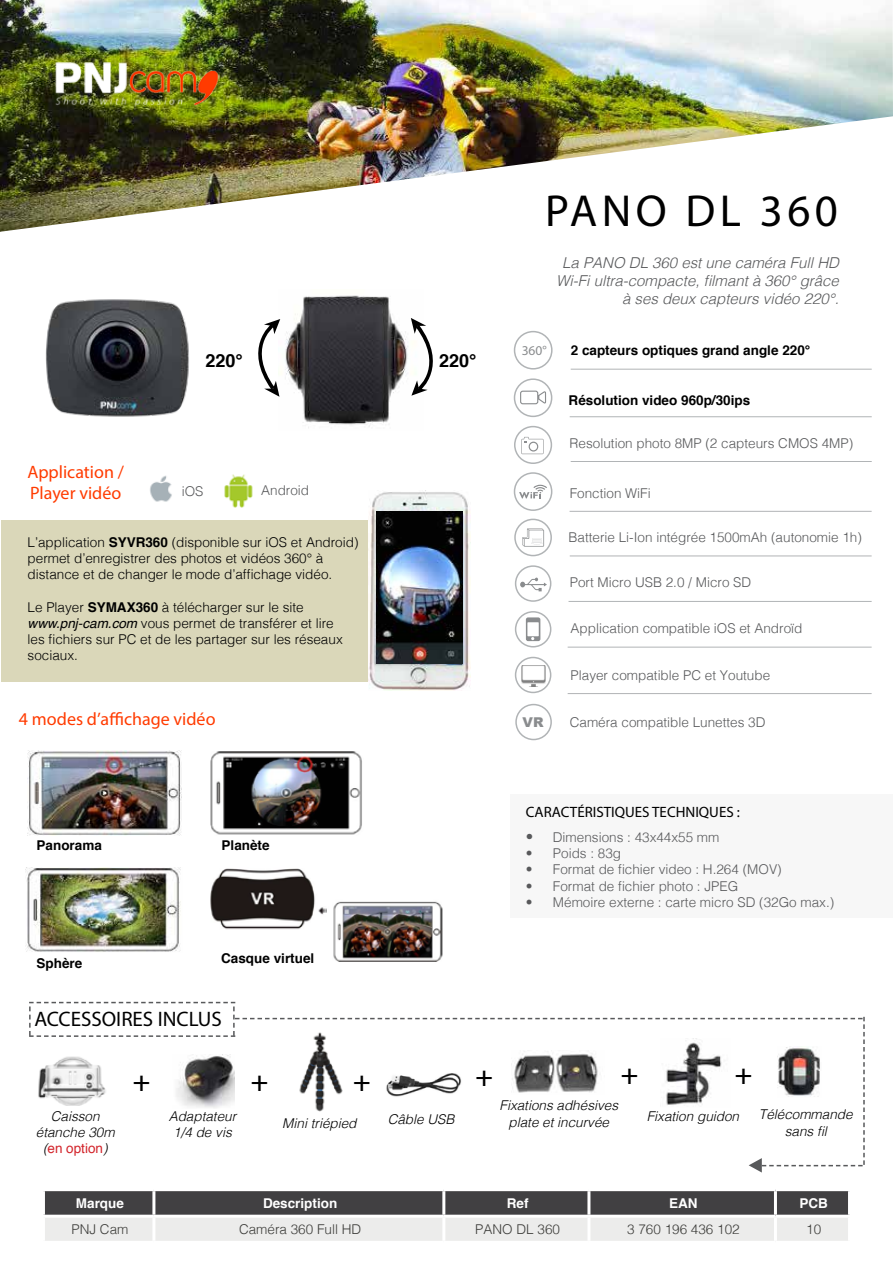
<style>
.page{position:relative;width:893px;height:1263px;background:#fff}
.page>*{position:absolute;margin:0;border:0;box-sizing:border-box;transform-origin:0 0}
.t1{font:45px "Myriad Pro";letter-spacing:.1em;color:#000}
.t2{font:700 31.5px "Minion Pro";color:#000}
.t3{font:21px "Myriad Pro";color:#000}
.t4{font:18px/21.6px "Myriad Pro";color:#ff3b00}
.t5{font:700 18px "Helvetica";color:#000}
.t6{font:italic 300 15px/18px "Helvetica";color:#58595b;text-align:right}
.t7{font:15px "Myriad Pro";color:#000}
.t8{font:300 13.5px "Helvetica";color:#58595b}
.t9{font:300 13.5px/16.2px "Helvetica";color:#000}
.t10{font:italic 300 13.5px/16.2px "Helvetica";color:#000;text-align:center}
.t11{font:700 13.5px "Helvetica";color:#000}
.t12{font:300 13.5px "Helvetica";color:#3d3d3a}
.t13{font:700 13.5px "Helvetica";color:#fff}
.t14{font:13.5px "Myriad Pro";color:#8a8c8e}
.t15{font:900 13.5px "Arial";color:#8a8c8e}
.s1{font-weight:700}
.s2{font-weight:400;font-style:italic}
.s3{font-size:15px}
.s4{font-weight:400;font-style:normal;color:#d2232a}
</style>
<div class="page">
<div style="left:1px;top:521px;width:383px;height:161px;background:#dad7b9"></div>
<img style="left:0;top:0;width:893px;height:232px">
<img style="left:55px;top:59px;width:164px;height:48px">
<hr style="left:571px;top:369px;width:301px;height:1px;background:#b1b4b6">
<svg style="left:45px;top:1191px;width:803px;height:50px;background:#969696"></svg>
<hr style="left:152px;top:1191px;width:3px;height:24px;background:#fff">
<hr style="left:442px;top:1191px;width:3px;height:24px;background:#fff">
<hr style="left:587px;top:1191px;width:3px;height:24px;background:#fff">
<hr style="left:774px;top:1191px;width:3px;height:24px;background:#fff">
<hr style="left:42px;top:1215px;width:112px;height:3px;background:#fff">
<hr style="left:154px;top:1215px;width:290px;height:3px;background:#fff">
<hr style="left:152px;top:1218px;width:3px;height:23px;background:#fff">
<hr style="left:444px;top:1215px;width:145px;height:3px;background:#fff">
<hr style="left:442px;top:1218px;width:3px;height:23px;background:#fff">
<hr style="left:589px;top:1215px;width:186px;height:3px;background:#fff">
<hr style="left:587px;top:1218px;width:3px;height:23px;background:#fff">
<hr style="left:775px;top:1215px;width:76px;height:3px;background:#fff">
<hr style="left:774px;top:1218px;width:3px;height:23px;background:#fff">
<svg style="left:520px;top:390px;width:27px;height:15px"></svg>
<div style="left:514px;top:378px;width:38px;height:39px;border:2px solid #b1b4b6;border-radius:50%"></div>
<hr style="left:570px;top:416px;width:302px;height:1px;background:#b1b4b6">
<hr style="left:571px;top:461px;width:301px;height:1px;background:#b1b4b6">
<hr style="left:570px;top:556px;width:302px;height:1px;background:#b1b4b6">
<div style="left:514px;top:426px;width:38px;height:38px;border:2px solid #b1b4b6;border-radius:50%"></div>
<svg style="left:521px;top:437px;width:23px;height:17px"></svg>
<div style="left:514px;top:519px;width:38px;height:37px;border:2px solid #b1b4b6;border-radius:50%"></div>
<svg style="left:522px;top:528px;width:22px;height:19px"></svg>
<div style="left:514px;top:472px;width:38px;height:39px;border:2px solid #b1b4b6;border-radius:50%"></div>
<svg style="left:519px;top:485px;width:28px;height:13px"></svg>
<div style="left:514px;top:331px;width:39px;height:39px;border:2px solid #b1b4b6;border-radius:50%"></div>
<img style="left:280px;top:295px;width:128px;height:133px">
<div style="left:515px;top:565px;width:36px;height:37px;border:2px solid #b1b4b6;border-radius:50%"></div>
<svg style="left:520px;top:577px;width:28px;height:15px"></svg>
<hr style="left:568px;top:601px;width:304px;height:1px;background:#b1b4b6">
<div style="left:515px;top:611px;width:36px;height:36px;border:2px solid #b1b4b6;border-radius:50%"></div>
<svg style="left:526px;top:617px;width:14px;height:24px"></svg>
<div style="left:527px;top:622px;width:12px;height:14px;background:#fff"></div>
<hr style="left:570px;top:511px;width:302px;height:1px;background:#b1b4b6">
<div style="left:515px;top:657px;width:36px;height:36px;border:2px solid #b1b4b6;border-radius:50%"></div>
<div style="left:515px;top:704px;width:37px;height:36px;border:2px solid #b1b4b6;border-radius:50%"></div>
<hr style="left:568px;top:647px;width:304px;height:1px;background:#b1b4b6">
<hr style="left:568px;top:693px;width:304px;height:1px;background:#b1b4b6">
<img style="left:521px;top:665px;width:25px;height:22px">
<div style="left:511px;top:794px;width:382px;height:124px;background:#f7f7f7"></div>
<img style="left:150px;top:475px;width:22px;height:27px">
<img style="left:224px;top:474px;width:29px;height:34px">
<img style="left:369px;top:492px;width:101px;height:199px">
<img style="left:377px;top:512px;width:85px;height:152px">
<svg style="left:411px;top:318px;width:22px;height:78px"></svg>
<svg style="left:258px;top:319px;width:22px;height:78px"></svg>
<img style="left:28px;top:750px;width:154px;height:86px">
<img style="left:45px;top:299px;width:144px;height:118px">
<img style="left:210px;top:751px;width:152px;height:84px">
<img style="left:25px;top:868px;width:156px;height:84px">
<img style="left:210px;top:868px;width:233px;height:94px">
<svg style="left:29px;top:1002px;width:836px;height:170px"></svg>
<h1 class="t1" style="left:545px;top:183px;width:294px">PANO DL 360</h1>
<h3 class="t4" style="left:27px;top:461px;width:98px">Application /<br>Player vidéo</h3>
<h3 class="t5" style="left:206px;top:346px;width:39px">220°</h3>
<h3 class="t5" style="left:439px;top:346px;width:39px">220°</h3>
<p class="t8" style="left:182px;top:479px;width:23px">iOS</p>
<p class="t8" style="left:261px;top:478px;width:50px">Android</p>
<p class="t9" style="left:28px;top:533px;width:332px">L’application <span class="s1">SYVR360</span> (disponible sur iOS et Android) permet d’enregistrer des photos et vidéos 360° à distance et de changer le mode d’affichage vidéo.</p>
<p class="t9" style="left:28px;top:598px;width:317px">Le Player <span class="s1">SYMAX360</span> à télécharger sur le site <span class="s2">www.pnj-cam.com</span> vous permet de transférer et lire les fichiers sur PC et de les partager sur les réseaux sociaux.</p>
<h3 class="t4" style="left:19px;top:708px;width:198px">4 modes d’affichage vidéo</h3>
<p class="t11" style="left:37px;top:834px;width:67px">Panorama</p>
<p class="t11" style="left:222px;top:834px;width:50px">Planète</p>
<p class="t11" style="left:37px;top:952px;width:47px">Sphère</p>
<p class="t11" style="left:221px;top:947px;width:95px">Casque virtuel</p>
<h3 class="t3" style="left:34px;top:1006px;width:189px">ACCESSOIRES INCLUS</h3>
<p class="t6" style="left:556px;top:253px;width:284px">La PANO DL 360 est une caméra Full HD<br>Wi-Fi ultra-compacte, filmant à 360° grâce à ses deux capteurs vidéo 220°.</p>
<p class="t14" style="left:522px;top:342px;width:27px">360°</p>
<p class="t11" style="left:571px;top:340px;width:241px">2 capteurs optiques grand angle 220°</p>
<p class="t11" style="left:569px;top:389px;width:183px">Résolution video 960p/30ips</p>
<p class="t8" style="left:570px;top:432px;width:285px">Resolution photo 8MP (2 capteurs CMOS 4MP)</p>
<p class="t8" style="left:570px;top:481px;width:83px">Fonction WiFi</p>
<p class="t8" style="left:568px;top:526px;width:295px">Batterie Li-Ion intégrée 1500mAh (autonomie 1h)</p>
<p class="t8" style="left:570px;top:571px;width:183px">Port Micro USB 2.0 / Micro SD</p>
<p class="t8" style="left:571px;top:617px;width:233px">Application compatible iOS et Androïd</p>
<p class="t8" style="left:571px;top:663px;width:201px">Player compatible PC et Youtube</p>
<p class="t15" style="left:523px;top:712px;width:23px">VR</p>
<p class="t8" style="left:570px;top:711px;width:197px">Caméra compatible Lunettes 3D</p>
<p class="t7" style="left:526px;top:803px;width:216px">CARACTÉRISTIQUES TECHNIQUES :</p>
<p class="t8" style="left:526px;top:826px;width:195px"><span class="s3">•</span> Dimensions : 43x44x55 mm</p>
<p class="t8" style="left:526px;top:842px;width:97px">• Poids : 83g</p>
<p class="t8" style="left:526px;top:858px;width:257px">• Format de fichier video : H.264 (MOV)</p>
<p class="t8" style="left:526px;top:874px;width:214px">• Format de fichier photo : JPEG</p>
<p class="t8" style="left:526px;top:890px;width:310px">• Mémoire externe : carte micro SD (32Go max.)</p>
<h2 class="t2" style="left:133px;top:1058px;width:20px">+</h2>
<h2 class="t2" style="left:250px;top:1058px;width:20px">+</h2>
<h2 class="t2" style="left:353px;top:1058px;width:20px">+</h2>
<h2 class="t2" style="left:475px;top:1053px;width:20px">+</h2>
<h2 class="t2" style="left:620px;top:1052px;width:20px">+</h2>
<h2 class="t2" style="left:734px;top:1051px;width:20px">+</h2>
<p class="t10" style="left:169px;top:1107px;width:69px">Adaptateur<br>1/4 de vis</p>
<p class="t10" style="left:499px;top:1097px;width:120px">Fixations adhésives plate et incurvée</p>
<p class="t10" style="left:51px;top:1107px;width:50px">Caisson</p>
<p class="t10" style="left:647px;top:1107px;width:94px">Fixation guidon</p>
<p class="t10" style="left:36px;top:1123px;width:80px">étanche 30m (<span class="s4">en option</span>)</p>
<p class="t10" style="left:282px;top:1114px;width:76px">Mini triépied</p>
<p class="t10" style="left:388px;top:1110px;width:68px">Câble USB</p>
<p class="t10" style="left:759px;top:1106px;width:95px">Télécommande sans fil</p>
<p class="t13" style="left:76px;top:1192px;width:50px">Marque</p>
<p class="t13" style="left:263px;top:1192px;width:76px">Description</p>
<p class="t13" style="left:507px;top:1192px;width:23px">Ref</p>
<p class="t13" style="left:669px;top:1192px;width:30px">EAN</p>
<p class="t13" style="left:799px;top:1192px;width:30px">PCB</p>
<p class="t12" style="left:71px;top:1218px;width:58px">PNJ Cam</p>
<p class="t12" style="left:239px;top:1218px;width:124px">Caméra 360 Full HD</p>
<p class="t12" style="left:475px;top:1218px;width:86px">PANO DL 360</p>
<p class="t12" style="left:627px;top:1218px;width:114px">3 760 196 436 102</p>
<p class="t12" style="left:806px;top:1218px;width:17px">10</p>
</div>
